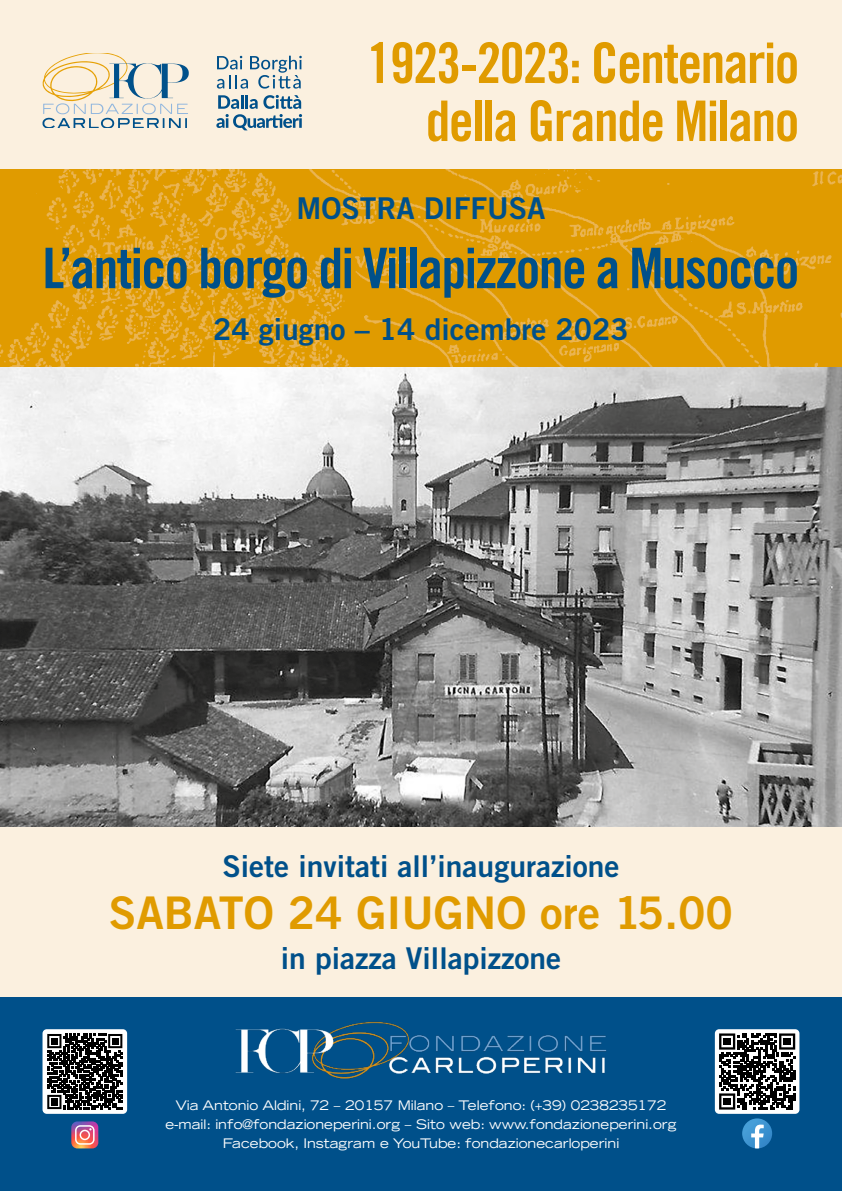
<style>
.page{position:relative;width:842px;height:1191px;background:#fff}
.page>*{position:absolute;margin:0;border:0;box-sizing:border-box;transform-origin:0 0}
.t1{font:56px/58px "Trade Gothic LT Std Bd Cn 20";letter-spacing:-.03em;color:#e09b00;text-align:right}
.t2{font:56px "Trade Gothic LT Std Bd Cn 20";letter-spacing:-.03em;color:#00508a}
.t3{font:45px "Trade Gothic LT Std Bd 2";color:#e09b00}
.t4{font:30px "Trade Gothic LT Std Bd 2";color:#00508a}
.t5{font:expanded 13.2px/19.2px "Trade Gothic LT Std";color:#fff;text-align:center}
</style>
<div class="page">
<div style="left:0;top:827px;width:842px;height:170px;background:#fbf0df"></div>
<div style="left:0;top:0;width:842px;height:169px;background:#fbf0df"></div>
<img style="left:0;top:169px;width:842px;height:658px">
<div style="left:0;top:997px;width:842px;height:194px;background:#00508a"></div>
<img style="left:235px;top:1021px;width:372px;height:58px">
<img style="left:71px;top:1121px;width:27px;height:27px">
<svg style="left:75px;top:1125px;width:20px;height:19px"></svg>
<svg style="left:742px;top:1118px;width:30px;height:30px"></svg>
<svg style="left:751px;top:1124px;width:13px;height:24px"></svg>
<div style="left:43px;top:1029px;width:84px;height:84px;background:#fff;border-radius:4px"></div>
<svg style="left:47px;top:1033px;width:75px;height:76px"></svg>
<div style="left:715px;top:1029px;width:84px;height:84px;background:#fff;border-radius:4px"></div>
<svg style="left:719px;top:1033px;width:76px;height:76px"></svg>
<svg style="left:43px;top:53px;width:146px;height:75px"></svg>
<svg style="left:217px;top:56px;width:85px;height:33px"></svg>
<svg style="left:216px;top:95px;width:86px;height:35px"></svg>
<h1 class="t1" style="left:367px;top:34px;width:434px">1923-2023: Centenario della Grande Milano</h1>
<h3 class="t4" style="left:296px;top:190px;width:251px">MOSTRA DIFFUSA</h3>
<h1 class="t2" style="left:43px;top:234px;width:758px">L’antico borgo di Villapizzone a Musocco</h1>
<h3 class="t4" style="left:213px;top:310px;width:417px">24 giugno – 14 dicembre 2023</h3>
<h3 class="t4" style="left:223px;top:847px;width:398px">Siete invitati all’inaugurazione</h3>
<h2 class="t3" style="left:109px;top:885px;width:626px">SABATO 24 GIUGNO ore 15.00</h2>
<h3 class="t4" style="left:281px;top:939px;width:282px">in piazza Villapizzone</h3>
<p class="t5" style="left:165px;top:1095px;width:513px">Via Antonio Aldini, 72 – 20157 Milano – Telefono: (+39) 0238235172 e-mail: info@fondazioneperini.org – Sito web: www.fondazioneperini.org<br>Facebook, Instagram e YouTube: fondazionecarloperini</p>
</div>
